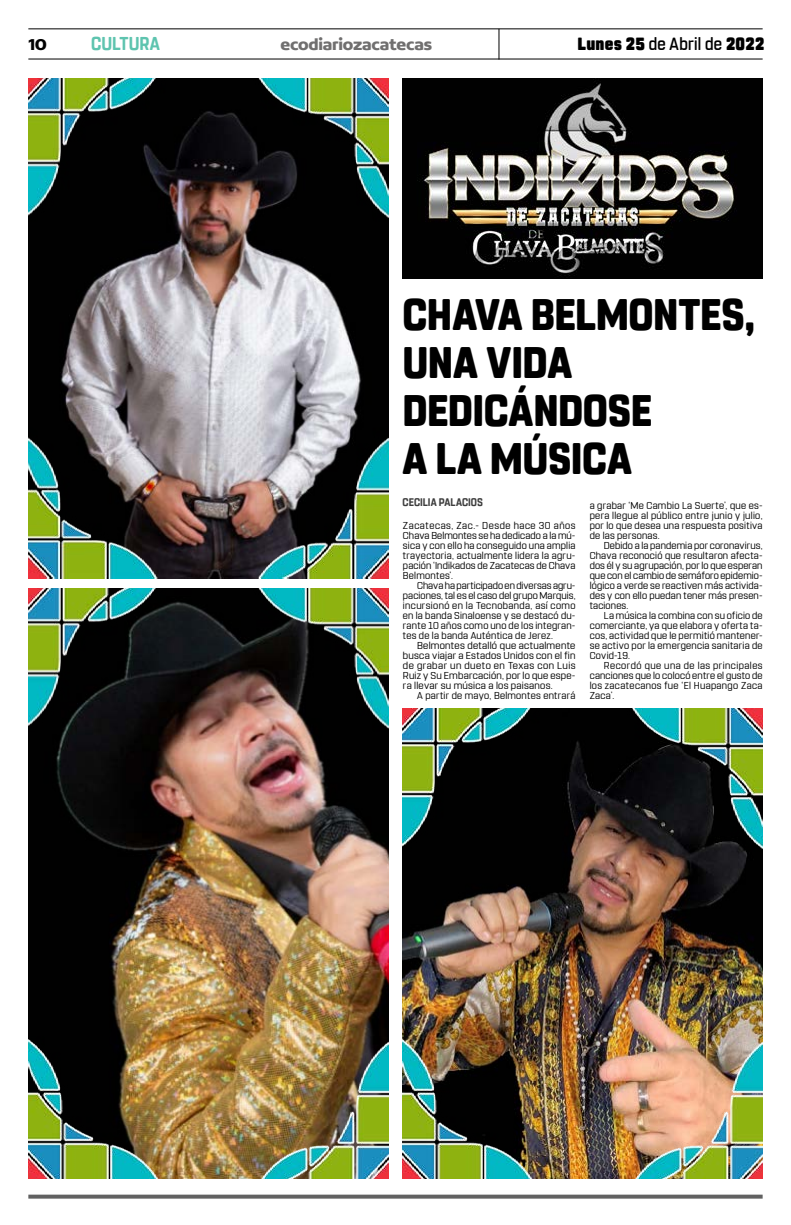
<style>
.page{position:relative;width:791px;height:1225px;background:#fff}
.page>*{position:absolute;margin:0;border:0;box-sizing:border-box;transform-origin:0 0}
.t1{font:800 44px/48px "Rohn Rounded";letter-spacing:-.015em;color:#000;scale:.91 1}
.t2{font:700 18.6px "Rohn Rounded";letter-spacing:-.01em;color:#5ec4af;scale:.91 1}
.t3{font:900 17.6px "Rohn Rounded";letter-spacing:.015em;color:#000;scale:.91 1}
.t4{font:700 16.9px "Concord";letter-spacing:-.01em;color:#706f6f}
.t5{font:700 16.9px "Concord";color:#000}
.t6{font:700 11px "Rohn Rounded";letter-spacing:.005em;color:#3d3d3d;scale:.91 1}
.t7{font:10px/10px "Rohn Rounded";letter-spacing:.025em;color:#000;text-align:justify}
.s1{font-weight:500}
</style>
<div class="page">
<img style="left:28px;top:78px;width:360px;height:500px">
<hr style="left:28px;top:28px;width:735px;height:1px;background:#000">
<hr style="left:28px;top:59px;width:735px;height:1px;background:#000">
<hr style="left:498px;top:29px;width:1px;height:31px;background:#000">
<svg style="left:28px;top:1194px;width:735px;height:4px;fill:#616161"></svg>
<img style="left:403px;top:908px;width:360px;height:40px">
<img style="left:28px;top:818px;width:360px;height:130px">
<img style="left:28px;top:588px;width:360px;height:230px">
<img style="left:28px;top:948px;width:360px;height:230px">
<img style="left:403px;top:708px;width:360px;height:200px">
<img style="left:403px;top:948px;width:360px;height:230px">
<img style="left:403px;top:78px;width:360px;height:200px">
<h3 class="t5" style="left:28px;top:34px;width:20px">10</h3>
<h2 class="t2" style="left:91px;top:32px;width:77px">CULTURA</h2>
<h3 class="t4" style="left:280px;top:34px;width:153px">ecodiariozacatecas</h3>
<h3 class="t3" style="left:577px;top:33px;width:207px">Lunes 25 <span class="s1">de Abril de</span> 2022</h3>
<h1 class="t1" style="left:403px;top:291px;width:390px">CHAVA BELMONTES,<br>UNA VIDA<br>DEDICÁNDOSE<br>A LA MÚSICA</h1>
<p class="t7" style="left:590px;top:500px;width:174px">a grabar ‘Me Cambio La Suerte’, que es&shy;pera llegue al público entre junio y julio, por lo que desea una respuesta positiva de las personas.</p>
<p class="t7" style="left:590px;top:540px;width:174px;text-indent:14px">Debido a la pandemia por coronavirus, Chava reconoció que resultaron afecta&shy;dos él y su agrupación, por lo que esperan que con el cambio de semáforo epidemio&shy;lógico a verde se reactiven más activida&shy;des y con ello puedan tener más presen&shy;taciones.</p>
<p class="t7" style="left:590px;top:610px;width:174px;text-indent:14px">La música la combina con su oficio de comerciante, ya que elabora y oferta ta&shy;cos, actividad que le permitió mantener&shy;se activo por la emergencia sanitaria de Covid-19.</p>
<p class="t7" style="left:590px;top:660px;width:174px;text-indent:14px">Recordó que una de las principales canciones que lo colocó entre el gusto de los zacatecanos fue ‘El Huapango Zaca Zaca’.</p>
<p class="t6" style="left:403px;top:496px;width:90px">CECILIA PALACIOS</p>
<p class="t7" style="left:403px;top:520px;width:174px">Zacatecas, Zac.- Desde hace 30 años Chava Belmontes se ha dedicado a la mú&shy;sica y con ello ha conseguido una amplia trayectoria, actualmente lidera la agru&shy;pación ‘Indikados de Zacatecas de Chava Belmontes’.</p>
<p class="t7" style="left:403px;top:580px;width:174px;text-indent:14px">Chava ha participado en diversas agru&shy;paciones, tal es el caso del grupo Marquis, incursionó en la Tecnobanda, así como en la banda Sinaloense y se destacó du&shy;rante 10 años como uno de los integran&shy;tes de la banda Auténtica de Jerez.</p>
<p class="t7" style="left:403px;top:640px;width:174px;text-indent:14px">Belmontes detalló que actualmente busca viajar a Estados Unidos con el fin de grabar un dueto en Texas con Luis Ruiz y Su Embarcación, por lo que espe&shy;ra llevar su música a los paisanos.</p>
<p class="t7" style="left:417px;top:690px;width:160px">A partir de mayo, Belmontes entrará</p>
</div>
